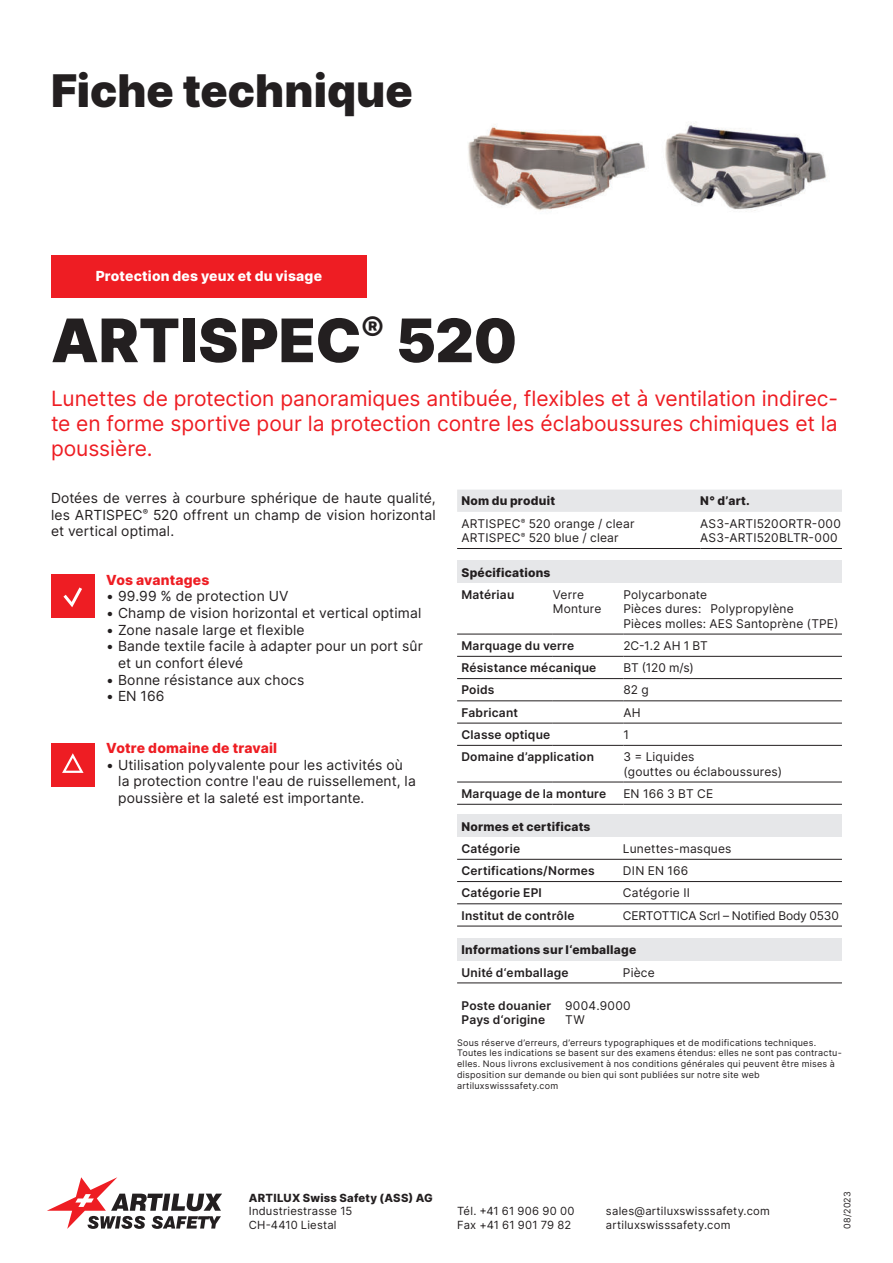
<style>
.page{position:relative;width:893px;height:1263px;background:#fff}
.page>*{position:absolute;margin:0;border:0;box-sizing:border-box;transform-origin:0 0}
.t1{font:900 60px "Inter";color:#231f20}
.t2{font:900 45px "Inter";color:#231f20}
.t3{font:21px/25.2px "Inter";color:#ee1d23;text-align:justify}
.t4{font:13.8px/16.6px "Inter";letter-spacing:.01em;color:#231f20}
.t5{font:800 13.8px "Inter";letter-spacing:.015em;color:#ee1d23}
.t6{font:800 13.8px "Inter";letter-spacing:.015em;color:#fff}
.t7{font:12px/14.4px "Inter";letter-spacing:.015em;color:#231f20}
.t8{font:600 12px/14.4px "Inter";letter-spacing:.02em;color:#231f20}
.t9{font:800 12px "Inter";letter-spacing:.02em;color:#231f20}
.t10{font:12px "Inter";letter-spacing:-.015em;color:#231f20}
.t11{font:11.25px/13.5px "Inter";letter-spacing:.02em;color:#231f20}
.t12{font:800 11.25px "Inter";letter-spacing:.025em;color:#231f20}
.t13{font:9px/10.8px "Inter";letter-spacing:.025em;color:#231f20}
.s1{font-weight:400}
</style>
<div class="page">
<svg style="left:47px;top:1177px;width:174px;height:52px"></svg>
<div style="left:51px;top:255px;width:316px;height:43px;background:#ee1d23"></div>
<div style="left:51px;top:575px;width:44px;height:43px;background:#ee1d23"></div>
<svg style="left:63px;top:587px;width:19px;height:21px"></svg>
<div style="left:51px;top:743px;width:44px;height:43px;background:#ee1d23"></div>
<svg style="left:62px;top:753px;width:22px;height:20px"></svg>
<div style="left:457px;top:490px;width:385px;height:22px;background:#e6e7e9"></div>
<hr style="left:457px;top:548px;width:243px;height:1px;background:#231f20">
<hr style="left:700px;top:548px;width:142px;height:1px;background:#231f20">
<div style="left:457px;top:561px;width:385px;height:22px;background:#e6e7e9"></div>
<hr style="left:457px;top:634px;width:96px;height:1px;background:#231f20">
<hr style="left:553px;top:634px;width:70px;height:1px;background:#231f20">
<hr style="left:623px;top:634px;width:219px;height:1px;background:#231f20">
<hr style="left:457px;top:656px;width:96px;height:1px;background:#231f20">
<hr style="left:553px;top:656px;width:70px;height:1px;background:#231f20">
<hr style="left:623px;top:656px;width:219px;height:1px;background:#231f20">
<hr style="left:457px;top:678px;width:96px;height:1px;background:#231f20">
<hr style="left:553px;top:678px;width:70px;height:1px;background:#231f20">
<hr style="left:623px;top:678px;width:219px;height:1px;background:#231f20">
<hr style="left:457px;top:701px;width:96px;height:1px;background:#231f20">
<hr style="left:553px;top:701px;width:70px;height:1px;background:#231f20">
<hr style="left:623px;top:701px;width:219px;height:1px;background:#231f20">
<hr style="left:457px;top:723px;width:96px;height:1px;background:#231f20">
<hr style="left:553px;top:723px;width:70px;height:1px;background:#231f20">
<hr style="left:623px;top:723px;width:219px;height:1px;background:#231f20">
<hr style="left:457px;top:745px;width:96px;height:1px;background:#231f20">
<hr style="left:553px;top:745px;width:70px;height:1px;background:#231f20">
<hr style="left:623px;top:745px;width:219px;height:1px;background:#231f20">
<hr style="left:457px;top:782px;width:96px;height:1px;background:#231f20">
<hr style="left:553px;top:782px;width:70px;height:1px;background:#231f20">
<hr style="left:623px;top:782px;width:219px;height:1px;background:#231f20">
<hr style="left:457px;top:804px;width:96px;height:1px;background:#231f20">
<hr style="left:553px;top:804px;width:70px;height:1px;background:#231f20">
<hr style="left:623px;top:804px;width:219px;height:1px;background:#231f20">
<div style="left:457px;top:815px;width:385px;height:22px;background:#e6e7e9"></div>
<hr style="left:457px;top:859px;width:166px;height:1px;background:#231f20">
<hr style="left:623px;top:859px;width:219px;height:1px;background:#231f20">
<hr style="left:457px;top:881px;width:166px;height:1px;background:#231f20">
<hr style="left:623px;top:881px;width:219px;height:1px;background:#231f20">
<hr style="left:457px;top:903px;width:166px;height:1px;background:#231f20">
<hr style="left:623px;top:903px;width:219px;height:1px;background:#231f20">
<hr style="left:457px;top:926px;width:166px;height:1px;background:#231f20">
<hr style="left:623px;top:926px;width:219px;height:1px;background:#231f20">
<div style="left:457px;top:938px;width:385px;height:23px;background:#e6e7e9"></div>
<hr style="left:457px;top:983px;width:166px;height:1px;background:#231f20">
<hr style="left:623px;top:983px;width:219px;height:1px;background:#231f20">
<img style="left:468px;top:124px;width:178px;height:87px">
<img style="left:665px;top:123px;width:162px;height:88px">
<h2 class="t2" style="left:51px;top:64px;width:363px">Fiche technique</h2>
<p class="t6" style="left:96px;top:268px;width:228px">Protection des yeux et du visage</p>
<h1 class="t1" style="left:51px;top:305px;width:468px">ARTISPEC<sup>®</sup> 520</h1>
<h3 class="t3" style="left:51px;top:385px;width:788px">Lunettes de protection panoramiques antibuée, flexibles et à ventilation indirec&shy;te en forme sportive pour la protection contre les éclaboussures chimiques et la poussière.</h3>
<p class="t4" style="left:51px;top:490px;width:386px;text-align:justify">Dotées de verres à courbure sphérique de haute qualité, les ARTISPEC<sup>®</sup> 520 offrent un champ de vision horizontal et vertical optimal.</p>
<p class="t5" style="left:106px;top:572px;width:105px">Vos avantages</p>
<p class="t4" style="left:106px;top:588px;width:184px">• 99.99 % de protection UV</p>
<p class="t4" style="left:106px;top:605px;width:317px">• Champ de vision horizontal et vertical optimal</p>
<p class="t4" style="left:106px;top:621px;width:200px">• Zone nasale large et flexible</p>
<p class="t4" style="left:118px;top:638px;width:306px;text-indent:-12px">• Bande textile facile à adapter pour un port sûr et un confort élevé</p>
<p class="t4" style="left:106px;top:671px;width:200px">• Bonne résistance aux chocs</p>
<p class="t4" style="left:106px;top:688px;width:60px">• EN 166</p>
<p class="t9" style="left:461px;top:494px;width:95px">Nom du produit</p>
<p class="t9" style="left:700px;top:494px;width:51px">N° d’art.</p>
<p class="t7" style="left:461px;top:516px;width:175px">ARTISPEC<sup>®</sup> 520 orange / clear<br>ARTISPEC<sup>®</sup> 520 blue / clear</p>
<p class="t7" style="left:700px;top:516px;width:142px">AS3-ARTI520ORTR-000<br>AS3-ARTI520BLTR-000</p>
<p class="t9" style="left:461px;top:565px;width:91px">Spécifications</p>
<p class="t8" style="left:461px;top:587px;width:54px">Matériau</p>
<p class="t7" style="left:553px;top:587px;width:50px">Verre<br>Monture</p>
<p class="t7" style="left:623px;top:587px;width:217px">Polycarbonate<br>Pièces dures: Polypropylène<br>Pièces molles: AES Santoprène (TPE)</p>
<p class="t8" style="left:461px;top:638px;width:114px">Marquage du verre</p>
<p class="t7" style="left:623px;top:638px;width:86px">2C-1.2 AH 1 BT</p>
<p class="t8" style="left:461px;top:661px;width:136px">Résistance mécanique</p>
<p class="t7" style="left:623px;top:660px;width:72px">BT (120 m/s)</p>
<p class="t8" style="left:461px;top:683px;width:35px">Poids</p>
<p class="t7" style="left:623px;top:683px;width:27px">82 g</p>
<p class="t8" style="left:461px;top:705px;width:58px">Fabricant</p>
<p class="t7" style="left:623px;top:705px;width:19px">AH</p>
<p class="t8" style="left:461px;top:727px;width:90px">Classe optique</p>
<p class="t7" style="left:623px;top:727px;width:7px">1</p>
<p class="t8" style="left:461px;top:750px;width:134px">Domaine d’application</p>
<p class="t7" style="left:623px;top:749px;width:160px">3 = Liquides<br>(gouttes ou éclaboussures)</p>
<p class="t8" style="left:461px;top:786px;width:146px">Marquage de la monture</p>
<p class="t7" style="left:623px;top:786px;width:91px">EN 166 3 BT CE</p>
<p class="t9" style="left:461px;top:819px;width:131px">Normes et certificats</p>
<p class="t8" style="left:461px;top:841px;width:60px">Catégorie</p>
<p class="t7" style="left:623px;top:841px;width:110px">Lunettes-masques</p>
<p class="t8" style="left:461px;top:864px;width:135px">Certifications/Normes</p>
<p class="t7" style="left:623px;top:864px;width:67px">DIN EN 166</p>
<p class="t8" style="left:461px;top:886px;width:82px">Catégorie EPI</p>
<p class="t7" style="left:623px;top:886px;width:68px">Catégorie II</p>
<p class="t8" style="left:461px;top:908px;width:115px">Institut de contrôle</p>
<p class="t10" style="left:623px;top:907px;width:217px">CERTOTTICA Scrl – Notified Body 0530</p>
<p class="t9" style="left:461px;top:943px;width:176px">Informations sur l‘emballage</p>
<p class="t8" style="left:461px;top:965px;width:109px">Unité d‘emballage</p>
<p class="t7" style="left:623px;top:965px;width:33px">Pièce</p>
<p class="t8" style="left:462px;top:998px;width:171px">Poste douanier <span class="s1">9004.9000<br></span>Pays d‘origine</p>
<p class="t5" style="left:106px;top:740px;width:172px">Votre domaine de travail</p>
<p class="t4" style="left:118px;top:756px;width:299px;text-indent:-12px">• Utilisation polyvalente pour les activités où la protection contre l'eau de ruissellement, la poussière et la saleté est importante.</p>
<p class="t7" style="left:565px;top:1013px;width:21px">TW</p>
<p class="t13" style="left:457px;top:1037px;width:386px">Sous réserve d’erreurs, d’erreurs typographiques et de modifications techniques.<br>Toutes les indications se basent sur des examens étendus: elles ne sont pas contractu&shy;elles. Nous livrons exclusivement à nos conditions générales qui peuvent être mises à disposition sur demande ou bien qui sont publiées sur notre site web artiluxswisssafety.com</p>
<p class="t12" style="left:249px;top:1190px;width:186px">ARTILUX Swiss Safety (ASS) AG</p>
<p class="t11" style="left:249px;top:1204px;width:105px">Industriestrasse 15<br>CH-4410 Liestal</p>
<p class="t11" style="left:457px;top:1204px;width:119px">Tél. +41 61 906 90 00<br>Fax +41 61 901 79 82</p>
<p class="t11" style="left:606px;top:1204px;width:165px">sales@artiluxswisssafety.com artiluxswisssafety.com</p>
<p class="t13" style="left:842px;top:1229px;width:39px;rotate:-90deg">08/2023</p>
</div>
